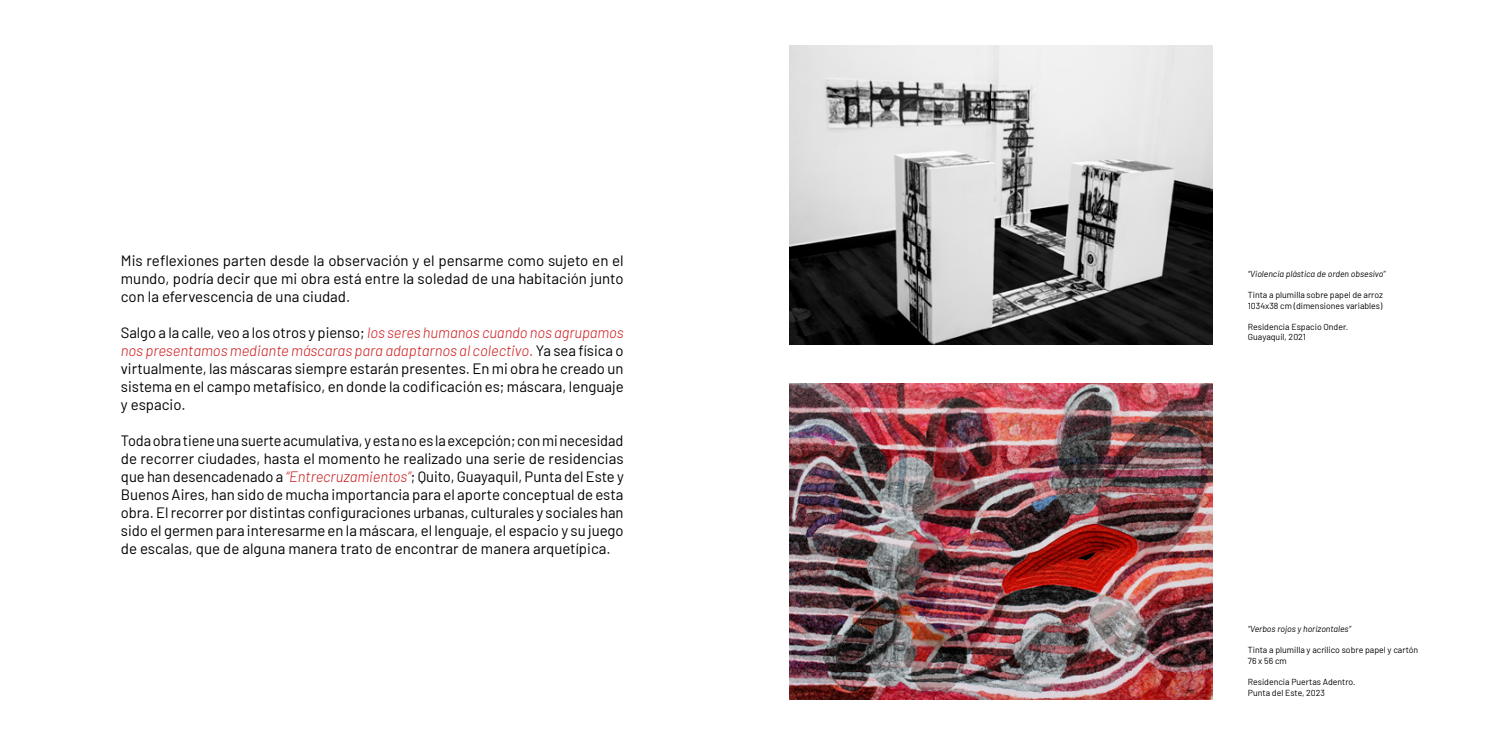
<style>
.page{position:relative;width:1489px;height:745px;background:#fff}
.page>*{position:absolute;margin:0;border:0;box-sizing:border-box;transform-origin:0 0}
.t1{font:15px/18px "Barlow";color:#000;text-align:justify}
.t2{font:8.75px/10.5px "Barlow";color:#000}
.t3{font:italic 8.75px "Barlow";color:#000}
.s1{font-weight:300;font-style:italic;color:#cd1719}
.s2{font-weight:300;color:#cd1719}
</style>
<div class="page">
<img style="left:789px;top:383px;width:423px;height:316px">
<img style="left:789px;top:45px;width:423px;height:299px">
<p class="t1" style="left:121px;top:250px;width:504px">Mis reflexiones parten desde la observación y el pensarme como sujeto en el mundo, podría decir que mi obra está entre la soledad de una habitación junto con la efervescencia de una ciudad.</p>
<p class="t1" style="left:121px;top:322px;width:504px">Salgo a la calle, veo a los otros y pienso; <span class="s1">los seres humanos cuando nos agrupamos nos presentamos mediante máscaras para adaptarnos al colectivo</span><span class="s2">.</span> Ya sea física o virtualmente, las máscaras siempre estarán presentes. En mi obra he creado un sistema en el campo metafísico, en donde la codificación es; máscara, lenguaje y espacio.</p>
<p class="t1" style="left:121px;top:430px;width:504px">Toda obra tiene una suerte acumulativa, y esta no es la excepción; con mi necesidad de recorrer ciudades, hasta el momento he realizado una serie de residencias que han desencadenado a <span class="s1">“Entrecruzamientos”</span>; Quito, Guayaquil, Punta del Este y Buenos Aires, han sido de mucha importancia para el aporte conceptual de esta obra. El recorrer por distintas configuraciones urbanas, culturales y sociales han sido el germen para interesarme en la máscara, el lenguaje, el espacio y su juego de escalas, que de alguna manera trato de encontrar de manera arquetípica.</p>
<p class="t3" style="left:1247px;top:267px;width:139px">“Violencia plástica de orden obsesivo”</p>
<p class="t2" style="left:1247px;top:289px;width:137px">Tinta a plumilla sobre papel de arroz<br>1034x38 cm (dimensiones variables)</p>
<p class="t2" style="left:1247px;top:320px;width:102px">Residencia Espacio Onder.<br>Guayaquil, 2021</p>
<p class="t3" style="left:1247px;top:622px;width:105px">“Verbos rojos y horizontales”</p>
<p class="t2" style="left:1247px;top:644px;width:172px">Tinta a plumilla y acrílico sobre papel y cartón<br>76 x 56 cm</p>
<p class="t2" style="left:1247px;top:675px;width:109px">Residencia Puertas Adentro.<br>Punta del Este, 2023</p>
</div>
